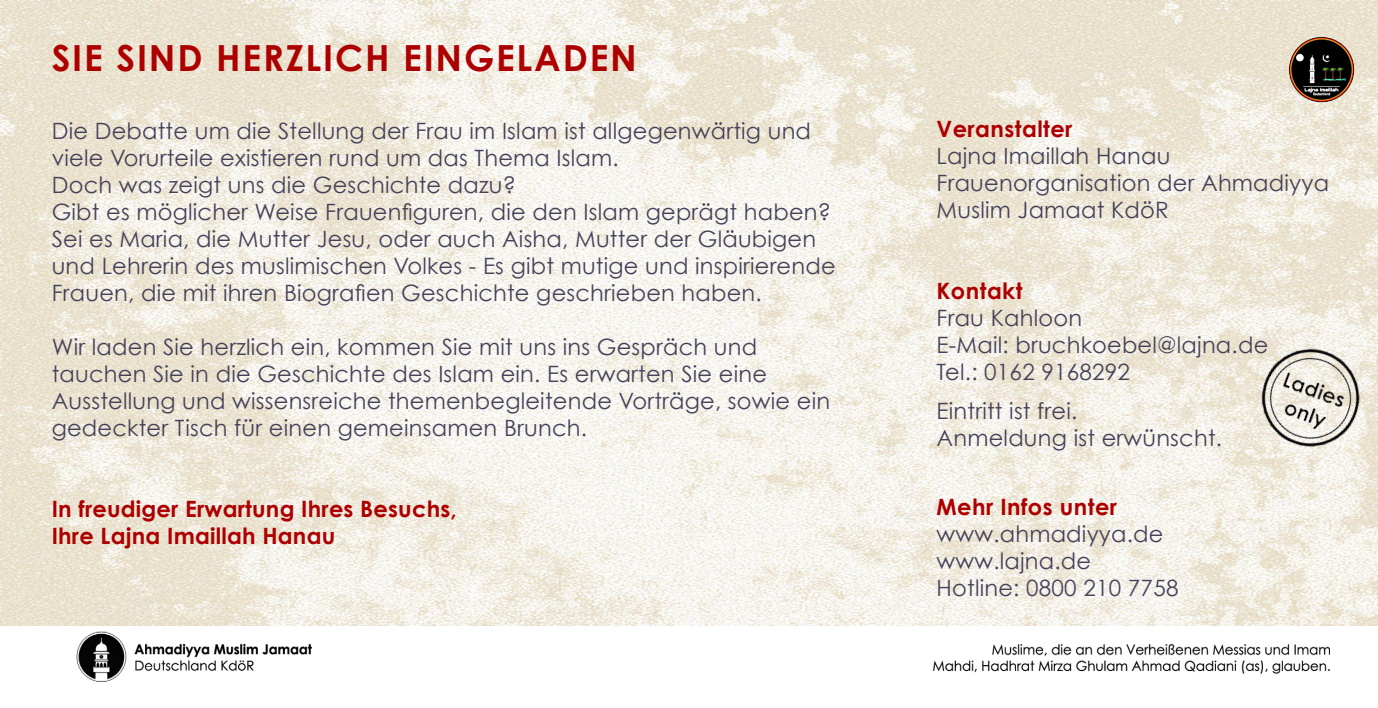
<style>
.page{position:relative;width:1378px;height:708px;background:#fff}
.page>*{position:absolute;margin:0;border:0;box-sizing:border-box;transform-origin:0 0}
.t1{font:700 36px "Century Gothic";letter-spacing:.05em;color:#ad0000}
.t2{font:22.5px/27px "Century Gothic";letter-spacing:.01em;color:#454158}
.t3{font:700 22.5px/27px "Century Gothic";letter-spacing:.01em;color:#ad0000}
</style>
<div class="page">
<img style="left:1px;top:0;width:1377px;height:626px">
<img style="left:76px;top:631px;width:236px;height:51px">
<img style="left:932px;top:644px;width:398px;height:30px">
<img style="left:1244px;top:334px;width:133px;height:133px">
<img style="left:1284px;top:33px;width:74px;height:74px">
<h1 class="t1" style="left:52px;top:35px;width:587px">SIE SIND HERZLICH EINGELADEN</h1>
<p class="t2" style="left:52px;top:116px;width:785px">Die Debatte um die Stellung der Frau im Islam ist allgegenwärtig und viele Vorurteile existieren rund um das Thema Islam.<br>Doch was zeigt uns die Geschichte dazu?<br>Gibt es möglicher Weise Frauenfiguren, die den Islam geprägt haben?<br>Sei es Maria, die Mutter Jesu, oder auch Aisha, Mutter der Gläubigen und Lehrerin des muslimischen Volkes - Es gibt mutige und inspirierende Frauen, die mit ihren Biografien Geschichte geschrieben haben.</p>
<p class="t2" style="left:52px;top:332px;width:780px">Wir laden Sie herzlich ein, kommen Sie mit uns ins Gespräch und tauchen Sie in die Geschichte des Islam ein. Es erwarten Sie eine Ausstellung und wissensreiche themenbegleitende Vorträge, sowie ein gedeckter Tisch für einen gemeinsamen Brunch.</p>
<p class="t3" style="left:52px;top:494px;width:407px">In freudiger Erwartung Ihres Besuchs,<br>Ihre Lajna Imaillah Hanau</p>
<p class="t3" style="left:936px;top:115px;width:137px">Veranstalter</p>
<p class="t2" style="left:936px;top:142px;width:394px">Lajna Imaillah Hanau<br>Frauenorganisation der Ahmadiyya<br>Muslim Jamaat KdöR</p>
<p class="t3" style="left:936px;top:277px;width:87px">Kontakt</p>
<p class="t2" style="left:936px;top:304px;width:333px">Frau Kahloon<br>E-Mail: bruchkoebel@lajna.de<br>Tel.: 0162 9168292</p>
<p class="t2" style="left:936px;top:396px;width:287px">Eintritt ist frei.<br>Anmeldung ist erwünscht.</p>
<p class="t3" style="left:936px;top:493px;width:182px">Mehr Infos unter</p>
<p class="t2" style="left:936px;top:520px;width:243px">www.ahmadiyya.de www.lajna.de<br>Hotline: 0800 210 7758</p>
</div>
